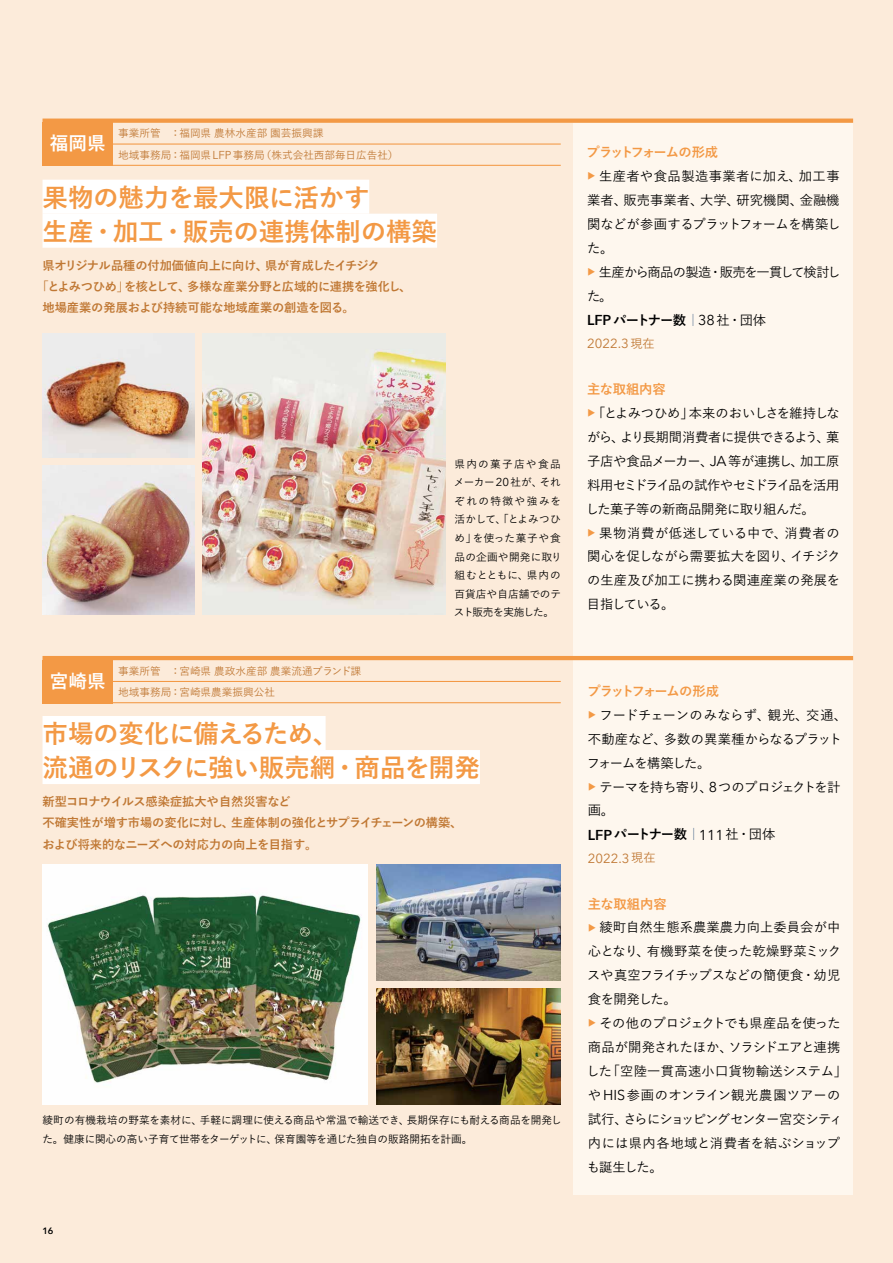
<style>
.page{position:relative;width:893px;height:1263px;background:#fcebda}
.page>*{position:absolute;margin:0;border:0;box-sizing:border-box;transform-origin:0 0}
.t1{font:700 25.5px/34px "Yu Go";letter-spacing:-.005em;color:#f39945}
.t2{font:700 18.6px "Yu Go";color:#fff}
.t3{font:500 13.35px/23.9px "Yu Go";letter-spacing:-.02em;color:#000}
.t4{font:500 13.35px/23.9px "Yu Go";letter-spacing:-.045em;color:#000}
.t5{font:13.2px "Avenir Next";color:#c07834}
.t6{font:700 12.15px/21.5px "Yu Go";letter-spacing:-.01em;color:#c07834}
.t7{font:700 12.15px "Yu Go";letter-spacing:-.035em;color:#c07834}
.t8{font:500 10.65px/18.6px "Yu Go";color:#000;text-align:justify}
.t9{font:500 10.65px/21.3px "Yu Go";color:#c07834}
.t10{font:600 9.15px "Avenir Next";color:#000}
.s1{font-family:"Avenir Next";font-weight:400;font-size:11.55px}
.s2{font-weight:700;color:#f39945}
.s3{font-weight:700;font-size:8.55px;color:#f39945}
.s4{font-family:"Avenir Next";font-weight:600;font-size:14.4px}
.s5{font-weight:700}
.s6{color:#406186}
.s7{font-family:"Avenir Next";font-weight:400;font-size:14.4px}
.s8{font-family:"Yu Go";font-weight:500;font-size:12.15px}
</style>
<div class="page">
<div style="left:573px;top:659px;width:280px;height:536px;background:#fef7ee"></div>
<div style="left:573px;top:123px;width:280px;height:536px;background:#fef7ee"></div>
<img style="left:43px;top:864px;width:325px;height:240px">
<img style="left:376px;top:865px;width:185px;height:115px">
<img style="left:376px;top:989px;width:185px;height:115px">
<div style="left:43px;top:180px;width:326px;height:34px;background:#fff"></div>
<div style="left:43px;top:214px;width:394px;height:34px;background:#fff"></div>
<div style="left:43px;top:716px;width:283px;height:34px;background:#fff"></div>
<div style="left:43px;top:750px;width:437px;height:34px;background:#fff"></div>
<img style="left:43px;top:466px;width:151px;height:148px">
<img style="left:43px;top:334px;width:151px;height:123px">
<img style="left:203px;top:334px;width:243px;height:280px">
<hr style="left:112px;top:144px;width:449px;height:1px;background:#f39945">
<hr style="left:112px;top:165px;width:449px;height:1px;background:#f39945">
<svg style="left:43px;top:119px;width:810px;height:4px;background:#f39c4b"></svg>
<div style="left:43px;top:123px;width:70px;height:43px;background:#f39945"></div>
<hr style="left:112px;top:681px;width:449px;height:1px;background:#f39945">
<hr style="left:112px;top:702px;width:449px;height:1px;background:#f39945">
<hr style="left:43px;top:656px;width:810px;height:4px;background:#f39945">
<div style="left:43px;top:660px;width:70px;height:43px;background:#f39945"></div>
<h2 class="t2" style="left:50px;top:133px;width:57px">福岡県</h2>
<p class="t9" style="left:118px;top:122px;width:282px">事業所管　：福岡県農林水産部園芸振興課<br>地域事務局：福岡県<span class="s1">LFP</span>事務局（株式会社西部毎日広告社）</p>
<h1 class="t1" style="left:43px;top:181px;width:396px">果物の魅力を最大限に活かす<br>生産・加工・販売の連携体制の構築</h1>
<p class="t6" style="left:43px;top:255px;width:339px">県オリジナル品種の付加価値向上に向け、県が育成したイチジク</p>
<p class="t7" style="left:36px;top:280px;width:377px">「とよみつひめ」を核として、多様な産業分野と広域的に連携を強化し、</p>
<p class="t6" style="left:43px;top:297px;width:314px">地場産業の発展および持続可能な地域産業の創造を図る。</p>
<h2 class="t2" style="left:50px;top:670px;width:57px">宮崎県</h2>
<p class="t9" style="left:118px;top:659px;width:244px">事業所管　：宮崎県農政水産部農業流通ブランド課</p>
<p class="t9" style="left:118px;top:680px;width:158px">地域事務局：宮崎県農業振興公社</p>
<p class="t8" style="left:454px;top:453px;width:109px">県内の菓子店や食品メーカー<span class="s1">20</span>社が、それぞれの特徴や強みを活かして、「とよみつひめ」を使った菓子や食品の企画や開発に取り組むとともに、県内の百貨店や自店舗でのテスト販売を実施した。</p>
<h1 class="t1" style="left:43px;top:717px;width:439px">市場の変化に備えるため、<br>流通のリスクに強い販売網・商品を開発</h1>
<p class="t6" style="left:43px;top:791px;width:421px">新型コロナウイルス感染症拡大や自然災害など<br>不確実性が増す市場の変化に対し、生産体制の強化とサプライチェーンの構築、および将来的なニーズへの対応力の向上を目指す。</p>
<p class="t8" style="left:42px;top:1109px;width:521px">綾町の有機栽培の野菜を素材に、手軽に調理に使える商品や常温で輸送でき、長期保存にも耐える商品を開発した。健康に関心の高い子育て世帯をターゲットに、保育園等を通じた独自の販路開拓を計画。</p>
<p class="t10" style="left:43px;top:1222px;width:13px">16</p>
<p class="t3" style="left:587px;top:139px;width:256px"><span class="s2">プラットフォームの形成<br></span><span class="s3">▶</span> 生産者や食品製造事業者に加え、加工事業者、販売事業者、大学、研究機関、金融機関などが参画するプラットフォームを構築した。<br><span class="s3">▶</span> 生産から商品の製造・販売を一貫して検討した。<br><span class="s4">LFP</span> <span class="s5">パートナー数</span><span class="s6">｜</span><span class="s7">38</span> 社・団体</p>
<p class="t5" style="left:587px;top:332px;width:69px">2022.3<span class="s8">現在</span></p>
<p class="t3" style="left:586px;top:375px;width:256px"><span class="s2">主な取組内容<br></span><span class="s3">▶</span>「とよみつひめ」本来のおいしさを維持しながら、より長期間消費者に提供できるよう、菓子店や食品メーカー、<span class="s7">JA</span>等が連携し、加工原料用セミドライ品の試作やセミドライ品を活用した菓子等の新商品開発に取り組んだ。<br><span class="s3">▶</span> 果物消費が低迷している中で、消費者の関心を促しながら需要拡大を図り、イチジクの生産及び加工に携わる関連産業の発展を目指している。</p>
<p class="t4" style="left:587px;top:677px;width:262px"><span class="s2">プラットフォームの形成<br></span><span class="s3">▶</span> フードチェーンのみならず、観光、交通、不動産など、多数の異業種からなるプラットフォームを構築した。<br><span class="s3">▶</span> テーマを持ち寄り、<span class="s7">8</span>つのプロジェクトを計画。<br><span class="s4">LFP</span><span class="s5">パートナー数</span><span class="s6">｜</span><span class="s7">111</span>社・団体</p>
<p class="t5" style="left:588px;top:847px;width:69px">2022.3<span class="s8">現在</span></p>
<p class="t3" style="left:587px;top:890px;width:262px"><span class="s2">主な取組内容<br></span><span class="s3">▶</span> 綾町自然生態系農業農力向上委員会が中心となり、有機野菜を使った乾燥野菜ミックスや真空フライチップスなどの簡便食・幼児食を開発した。<br><span class="s3">▶</span> その他のプロジェクトでも県産品を使った商品が開発されたほか、ソラシドエアと連携した「空陸一貫高速小口貨物輸送システム」や<span class="s7">HIS</span>参画のオンライン観光農園ツアーの試行、さらにショッピングセンター宮交シティ内には県内各地域と消費者を結ぶショップも誕生した。</p>
</div>
